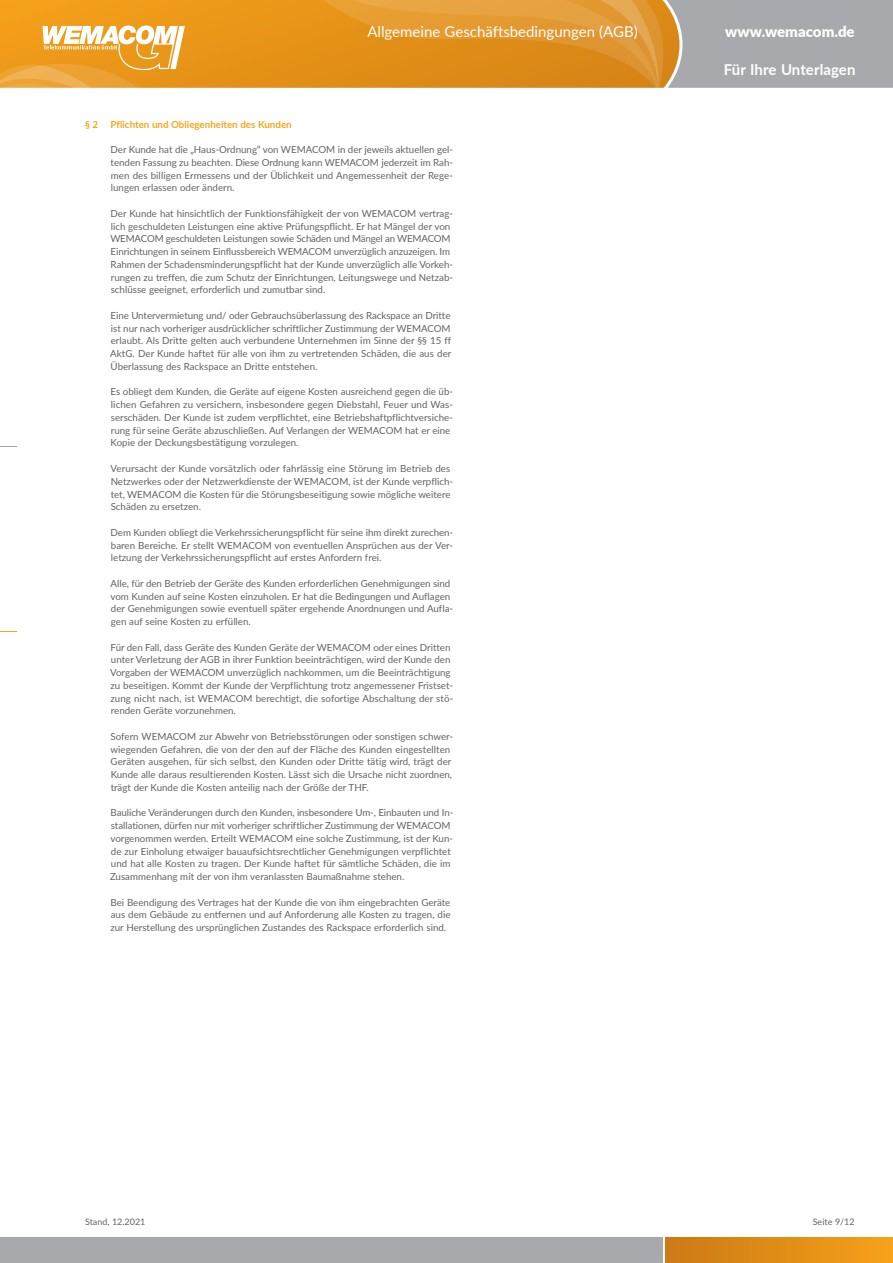
<style>
.page{position:relative;width:893px;height:1263px;background:#fff}
.page>*{position:absolute;margin:0;border:0;box-sizing:border-box;transform-origin:0 0}
.t1{font:15px "Lato";color:#fff}
.t2{font:700 15px "Lato";color:#fff}
.t3{font:900 15px "Lato";color:#fff}
.t4{font:9.75px/12.8px "Lato";color:#636366}
.t5{font:700 9.75px "Lato";color:#f9a51b}
.t6{font:9px "Lato";color:#636366}
</style>
<div class="page">
<div style="left:0;top:0;width:893px;height:89px;background:#ea9719"></div>
<div style="left:665px;top:1237px;width:228px;height:26px;background:linear-gradient(to right,#ca7915,#f5a11a)"></div>
<div style="left:0;top:1237px;width:662px;height:26px;background:#a8a9ad"></div>
<svg style="left:306px;top:0;width:587px;height:88px"></svg>
<hr style="left:0;top:88px;width:893px;height:3px;background:#fff">
<svg style="left:0;top:26px;width:185px;height:62px"></svg>
<svg style="left:0;top:446px;width:17px;height:1px"></svg>
<svg style="left:0;top:631px;width:17px;height:1px"></svg>
<h1 class="t1" style="left:367px;top:21px;width:272px">Allgemeine Geschäftsbedingungen (AGB)</h1>
<h1 class="t3" style="left:725px;top:20px;width:131px">www.wemacom.de</h1>
<p class="t5" style="left:85px;top:117px;width:15px">§ 2</p>
<p class="t5" style="left:111px;top:117px;width:183px">Pflichten und Obliegenheiten des Kunden</p>
<p class="t4" style="left:111px;top:143px;width:344px;text-align:justify">Der Kunde hat die „Haus-Ordnung“ von WEMACOM in der jeweils aktuellen gel&shy;tenden Fassung zu beachten. Diese Ordnung kann WEMACOM jederzeit im Rah&shy;men des billigen Ermessens und der Üblichkeit und Angemessenheit der Rege&shy;lungen erlassen oder ändern.</p>
<p class="t4" style="left:110px;top:207px;width:344px">Der Kunde hat hinsichtlich der Funktionsfähigkeit der von WEMACOM vertrag&shy;lich geschuldeten Leistungen eine aktive Prüfungspflicht. Er hat Mängel der von WEMACOM geschuldeten Leistungen sowie Schäden und Mängel an WEMACOM Einrichtungen in seinem Einflussbereich WEMACOM unverzüglich anzuzeigen. Im Rahmen der Schadensminderungspflicht hat der Kunde unverzüglich alle Vorkeh&shy;rungen zu treffen, die zum Schutz der Einrichtungen, Leitungswege und Netzab&shy;schlüsse geeignet, erforderlich und zumutbar sind.</p>
<p class="t4" style="left:110px;top:309px;width:343px;text-align:justify">Eine Untervermietung und/ oder Gebrauchsüberlassung des Rackspace an Dritte ist nur nach vorheriger ausdrücklicher schriftlicher Zustimmung der WEMACOM erlaubt. Als Dritte gelten auch verbundene Unternehmen im Sinne der §§ 15 ff AktG. Der Kunde haftet für alle von ihm zu vertretenden Schäden, die aus der Überlassung des Rackspace an Dritte entstehen.</p>
<p class="t4" style="left:111px;top:385px;width:344px">Es obliegt dem Kunden, die Geräte auf eigene Kosten ausreichend gegen die üb&shy;lichen Gefahren zu versichern, insbesondere gegen Diebstahl, Feuer und Was&shy;serschäden. Der Kunde ist zudem verpflichtet, eine Betriebshaftpflichtversiche&shy;rung für seine Geräte abzuschließen. Auf Verlangen der WEMACOM hat er eine Kopie der Deckungsbestätigung vorzulegen.</p>
<p class="t4" style="left:111px;top:462px;width:344px">Verursacht der Kunde vorsätzlich oder fahrlässig eine Störung im Betrieb des Netzwerkes oder der Netzwerkdienste der WEMACOM, ist der Kunde verpflich&shy;tet, WEMACOM die Kosten für die Störungsbeseitigung sowie mögliche weitere Schäden zu ersetzen.</p>
<p class="t4" style="left:111px;top:525px;width:344px;text-align:justify">Dem Kunden obliegt die Verkehrssicherungspflicht für seine ihm direkt zurechen&shy;baren Bereiche. Er stellt WEMACOM von eventuellen Ansprüchen aus der Ver&shy;letzung der Verkehrssicherungspflicht auf erstes Anfordern frei.</p>
<p class="t4" style="left:111px;top:576px;width:344px">Alle, für den Betrieb der Geräte des Kunden erforderlichen Genehmigungen sind vom Kunden auf seine Kosten einzuholen. Er hat die Bedingungen und Auflagen der Genehmigungen sowie eventuell später ergehende Anordnungen und Aufla&shy;gen auf seine Kosten zu erfüllen.</p>
<p class="t4" style="left:110px;top:640px;width:345px">Für den Fall, dass Geräte des Kunden Geräte der WEMACOM oder eines Dritten unter Verletzung der AGB in ihrer Funktion beeinträchtigen, wird der Kunde den Vorgaben der WEMACOM unverzüglich nachkommen, um die Beeinträchtigung zu beseitigen. Kommt der Kunde der Verpflichtung trotz angemessener Fristset&shy;zung nicht nach, ist WEMACOM berechtigt, die sofortige Abschaltung der stö&shy;renden Geräte vorzunehmen.</p>
<p class="t4" style="left:111px;top:729px;width:344px">Sofern WEMACOM zur Abwehr von Betriebsstörungen oder sonstigen schwer&shy;wiegenden Gefahren, die von der den auf der Fläche des Kunden eingestellten Geräten ausgehen, für sich selbst, den Kunden oder Dritte tätig wird, trägt der Kunde alle daraus resultierenden Kosten. Lässt sich die Ursache nicht zuordnen, trägt der Kunde die Kosten anteilig nach der Größe der THF.</p>
<p class="t4" style="left:110px;top:806px;width:345px">Bauliche Veränderungen durch den Kunden, insbesondere Um-, Einbauten und In&shy;stallationen, dürfen nur mit vorheriger schriftlicher Zustimmung der WEMACOM vorgenommen werden. Erteilt WEMACOM eine solche Zustimmung, ist der Kun&shy;de zur Einholung etwaiger bauaufsichtsrechtlicher Genehmigungen verpflichtet und hat alle Kosten zu tragen. Der Kunde haftet für sämtliche Schäden, die im Zusammenhang mit der von ihm veranlassten Baumaßnahme stehen.</p>
<p class="t4" style="left:110px;top:895px;width:341px;text-align:justify">Bei Beendigung des Vertrages hat der Kunde die von ihm eingebrachten Geräte aus dem Gebäude zu entfernen und auf Anforderung alle Kosten zu tragen, die zur Herstellung des ursprünglichen Zustandes des Rackspace erforderlich sind.</p>
<h1 class="t2" style="left:724px;top:59px;width:133px">Für Ihre Unterlagen</h1>
<p class="t6" style="left:85px;top:1215px;width:62px">Stand, 12.2021</p>
<p class="t6" style="left:813px;top:1215px;width:43px">Seite 9/12</p>
</div>
